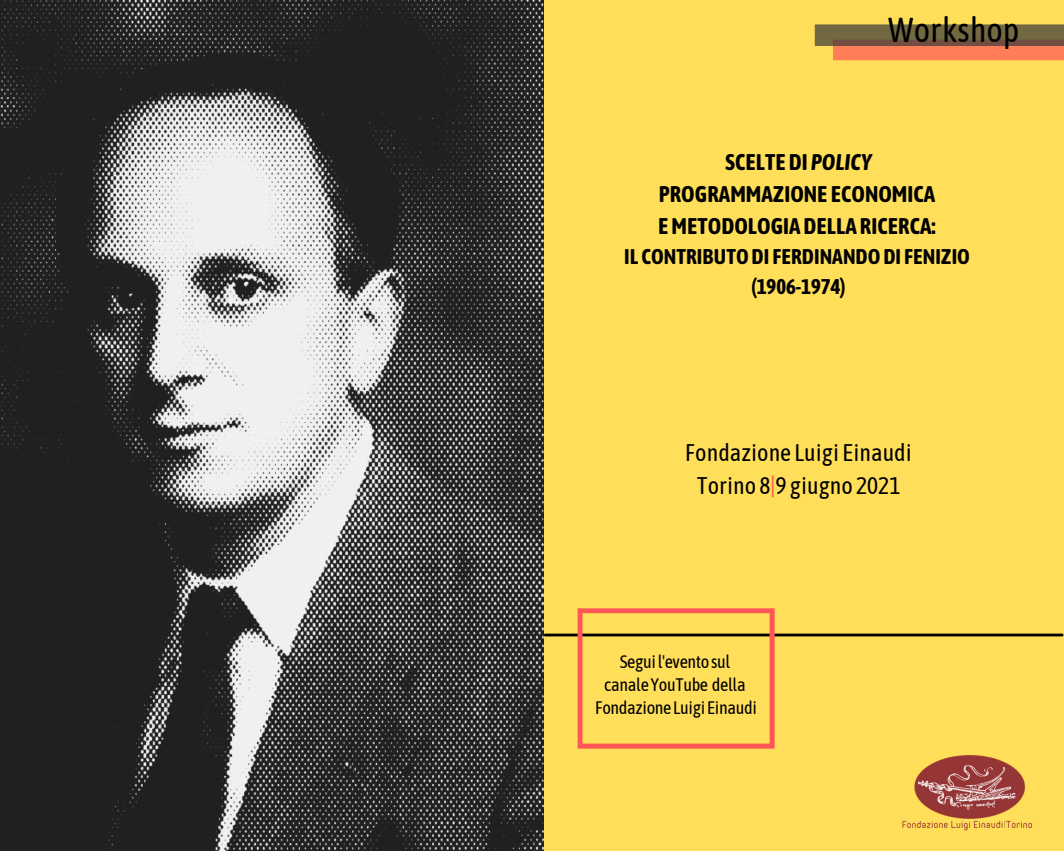
<style>
.page{position:relative;width:1064px;height:851px;background:#fff}
.page>*{position:absolute;margin:0;border:0;box-sizing:border-box;transform-origin:0 0}
.t1{font:34.5px "Asap Condensed";color:#000}
.t2{font:24px "Asap Condensed";color:#000}
.t3{font:700 22.58px "Asap Condensed";color:#000}
.t4{font:700 21.23px "Asap Condensed";color:#000}
.t5{font:18.08px "Asap Condensed";letter-spacing:-.02em;color:#000}
.s1{font-style:italic}
.s2{color:#ff5757}
</style>
<div class="page">
<div style="left:0;top:0;width:1063px;height:850px;background:#ffde59"></div>
<img style="left:0;top:0;width:543px;height:850px">
<div style="left:832px;top:40px;width:231px;height:20px;background:#ff7d57"></div>
<img style="left:902px;top:754px;width:130px;height:77px">
<div style="left:814px;top:24px;width:249px;height:22px;background:linear-gradient(to bottom,#727242,#725242)"></div>
<hr style="left:545px;top:633px;width:516px;height:3px;background:#000">
<svg style="left:577px;top:608px;width:197px;height:140px"></svg>
<p class="t1" style="left:887px;top:9px;width:133px">Workshop</p>
<p class="t3" style="left:725px;top:149px;width:148px">SCELTEDI <span class="s1">POLICY</span></p>
<p class="t3" style="left:658px;top:181px;width:278px">PROGRAMMAZIONE ECONOMICA</p>
<p class="t3" style="left:658px;top:213px;width:279px">EMETODOLOGIADELLA RICERCA:</p>
<p class="t4" style="left:624px;top:244px;width:347px">IL CONTRIBUTODI FERDINANDODI FENIZIO</p>
<p class="t4" style="left:751px;top:274px;width:95px">(1906-1974)</p>
<p class="t2" style="left:685px;top:438px;width:228px">Fondazione Luigi Einaudi</p>
<p class="t2" style="left:696px;top:471px;width:205px">Torino 8<span class="s2">|</span>9 giugno 2021</p>
<p class="t5" style="left:619px;top:651px;width:112px">Seguil'eventosul</p>
<p class="t5" style="left:604px;top:674px;width:143px">canaleYouTube della</p>
<p class="t5" style="left:595px;top:696px;width:163px">FondazioneLuigiEinaudi</p>
</div>
